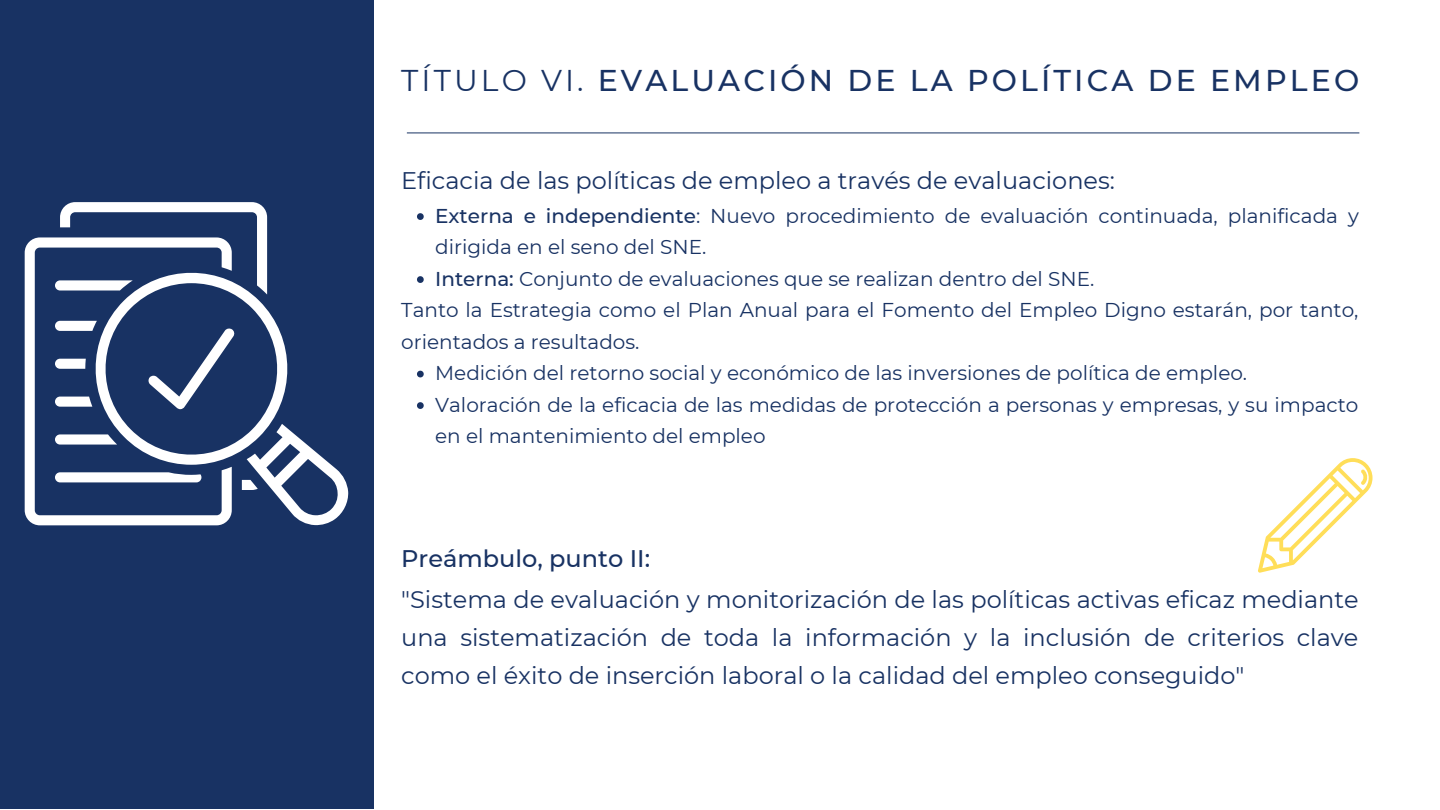
<style>
.page{position:relative;width:1440px;height:810px;background:#fff}
.page>*{position:absolute;margin:0;border:0;box-sizing:border-box;transform-origin:0 0}
.t1{font:500 30px "Montserrat";letter-spacing:.105em;color:#183263}
.t2{font:24px/38.2px "Montserrat";color:#183263;text-align:justify}
.t3{font:500 24px "Montserrat";color:#183263}
.t4{font:20px/31.5px "Montserrat";color:#183263}
.s1{font-weight:400}
.s2{font-weight:500}
</style>
<div class="page">
<div style="left:0;top:0;width:373px;height:809px;background:#183263"></div>
<svg style="left:25px;top:237px;width:30px;height:288px"></svg>
<svg style="left:55px;top:202px;width:294px;height:323px"></svg>
<svg style="left:417px;top:213px;width:7px;height:7px"></svg>
<svg style="left:417px;top:276px;width:7px;height:7px"></svg>
<svg style="left:417px;top:371px;width:7px;height:6px"></svg>
<svg style="left:417px;top:402px;width:7px;height:7px"></svg>
<svg style="left:1258px;top:458px;width:115px;height:115px"></svg>
<hr style="left:407px;top:133px;width:952px;height:1px;background:#183263">
<h1 class="t1" style="left:401px;top:62px;width:960px"><span class="s1">TÍTULO VI.</span> EVALUACIÓN DE LA POLÍTICA DE EMPLEO</h1>
<p class="t2" style="left:401px;top:161px;width:715px">Eficacia de las políticas de empleo a través de evaluaciones:</p>
<p class="t4" style="left:435px;top:200px;width:925px"><span class="s2">Externa e independiente</span>: Nuevo procedimiento de evaluación continuada, planificada y dirigida en el seno del SNE.<br><span class="s2">Interna:</span> Conjunto de evaluaciones que se realizan dentro del SNE.</p>
<p class="t4" style="left:401px;top:295px;width:959px">Tanto la Estrategia como el Plan Anual para el Fomento del Empleo Digno estarán, por tanto, orientados a resultados.</p>
<p class="t4" style="left:435px;top:358px;width:925px">Medición del retorno social y económico de las inversiones de política de empleo.<br>Valoración de la eficacia de las medidas de protección a personas y empresas, y su impacto en el mantenimiento del empleo</p>
<p class="t3" style="left:401px;top:544px;width:250px">Preámbulo, punto II:</p>
<p class="t2" style="left:401px;top:580px;width:959px">"Sistema de evaluación y monitorización de las políticas activas eficaz mediante una sistematización de toda la información y la inclusión de criterios clave como el éxito de inserción laboral o la calidad del empleo conseguido"</p>
</div>
